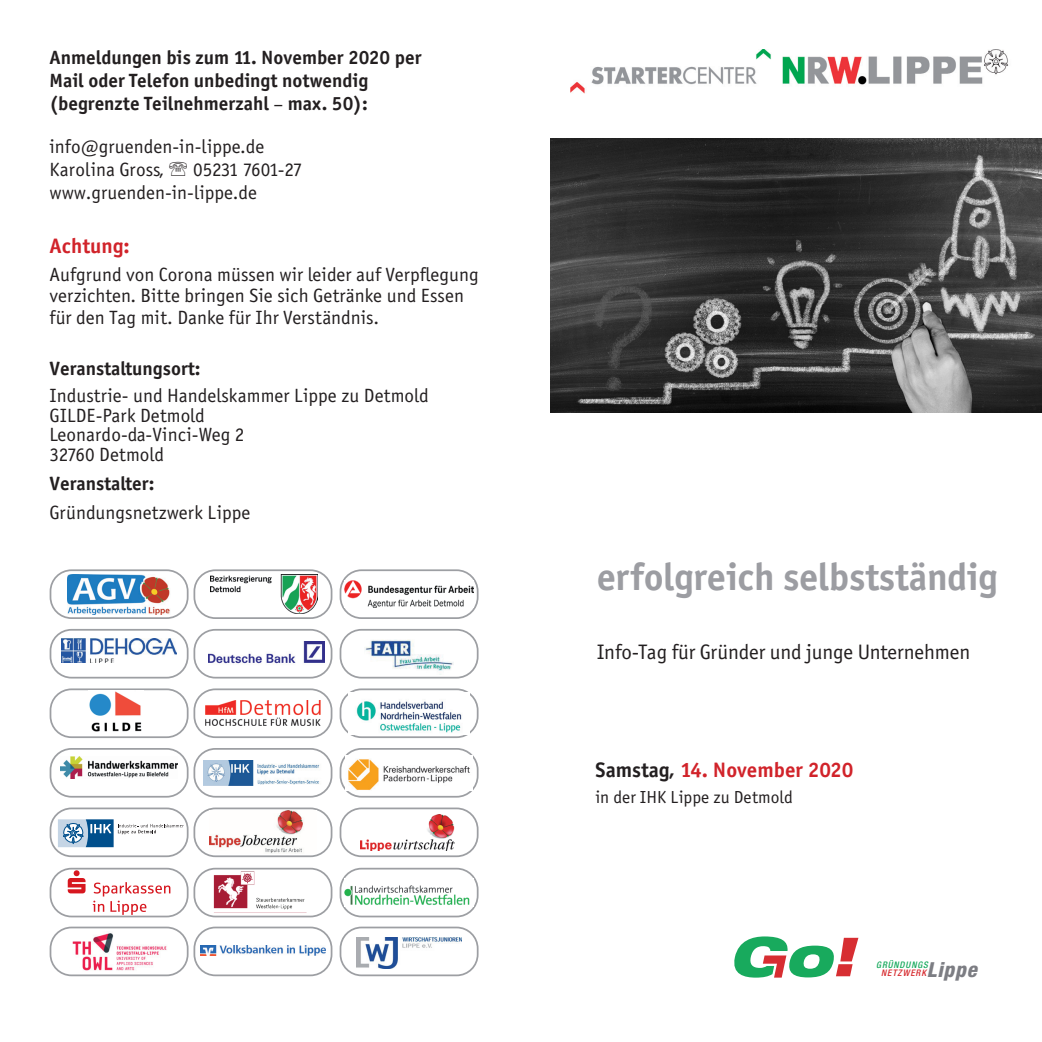
<style>
.page{position:relative;width:1042px;height:1042px;background:#fff}
.page>*{position:absolute;margin:0;border:0;box-sizing:border-box;transform-origin:0 0}
.t1{font:italic 900 expanded 53.9px "Helvetica Neue LT Std";color:#18aa5d}
.t2{font:38.5px "Officina Sans Bold ITC";letter-spacing:-.01em;color:#9c9da2}
.t3{font:21px "Officina Sans Book ITC";letter-spacing:-.01em;color:#231f20}
.t4{font:21px "Officina Sans Bold ITC";color:#d1232a}
.t5{font:italic 800 condensed 20.65px "Helvetica Neue LT Std";color:#7c7d83}
.t6{font:19.25px/19.6px "Officina Sans Book ITC";color:#231f20}
.t7{font:19.25px/23.1px "Officina Sans Bold ITC";color:#231f20}
.t8{font:17.5px "Officina Sans Book ITC";color:#231f20}
.t9{font:italic 500 condensed 9.1px "Helvetica Neue LT Std";color:#18aa5d}
.t10{font:italic 500 condensed 9.1px "Helvetica Neue LT Std";color:#d72e32}
.s1{font-family:"Minion Pro";font-weight:700}
.s2{color:#231f20}
.s3{color:#d72e32}
</style>
<div class="page">
<svg style="left:734px;top:936px;width:54px;height:41px"></svg>
<div style="left:193px;top:569px;width:139px;height:50px;border:2px solid #9d9fa3;border-radius:21px"></div>
<div style="left:50px;top:569px;width:139px;height:50px;border:2px solid #9d9fa3;border-radius:21px"></div>
<div style="left:340px;top:569px;width:138px;height:50px;border:2px solid #9d9fa3;border-radius:21px"></div>
<div style="left:193px;top:629px;width:139px;height:49px;border:2px solid #9d9fa3;border-radius:21px"></div>
<div style="left:50px;top:629px;width:139px;height:49px;border:2px solid #9d9fa3;border-radius:21px"></div>
<div style="left:340px;top:629px;width:138px;height:49px;border:2px solid #9d9fa3;border-radius:21px"></div>
<div style="left:193px;top:688px;width:139px;height:50px;border:2px solid #9d9fa3;border-radius:21px"></div>
<div style="left:50px;top:688px;width:139px;height:50px;border:2px solid #9d9fa3;border-radius:21px"></div>
<div style="left:340px;top:688px;width:138px;height:50px;border:2px solid #9d9fa3;border-radius:21px"></div>
<div style="left:193px;top:748px;width:139px;height:49px;border:2px solid #9d9fa3;border-radius:21px"></div>
<div style="left:50px;top:748px;width:139px;height:49px;border:2px solid #9d9fa3;border-radius:21px"></div>
<div style="left:340px;top:748px;width:138px;height:49px;border:2px solid #9d9fa3;border-radius:21px"></div>
<div style="left:193px;top:807px;width:139px;height:50px;border:2px solid #9d9fa3;border-radius:21px"></div>
<div style="left:50px;top:807px;width:139px;height:50px;border:2px solid #9d9fa3;border-radius:21px"></div>
<div style="left:340px;top:807px;width:138px;height:50px;border:2px solid #9d9fa3;border-radius:21px"></div>
<div style="left:193px;top:868px;width:139px;height:49px;border:2px solid #9d9fa3;border-radius:21px"></div>
<div style="left:50px;top:868px;width:139px;height:49px;border:2px solid #9d9fa3;border-radius:21px"></div>
<div style="left:340px;top:868px;width:138px;height:49px;border:2px solid #9d9fa3;border-radius:21px"></div>
<div style="left:193px;top:926px;width:139px;height:50px;border:2px solid #9d9fa3;border-radius:21px"></div>
<div style="left:50px;top:926px;width:139px;height:50px;border:2px solid #9d9fa3;border-radius:21px"></div>
<div style="left:340px;top:926px;width:138px;height:50px;border:2px solid #9d9fa3;border-radius:21px"></div>
<img style="left:365px;top:639px;width:89px;height:32px">
<img style="left:344px;top:878px;width:130px;height:29px">
<img style="left:61px;top:638px;width:116px;height:24px">
<svg style="left:58px;top:819px;width:126px;height:28px"></svg>
<svg style="left:68px;top:870px;width:18px;height:23px"></svg>
<svg style="left:93px;top:882px;width:77px;height:33px"></svg>
<img style="left:89px;top:691px;width:53px;height:41px">
<img style="left:345px;top:581px;width:128px;height:26px">
<img style="left:214px;top:870px;width:93px;height:43px">
<img style="left:211px;top:575px;width:106px;height:38px">
<img style="left:72px;top:933px;width:95px;height:38px">
<img style="left:345px;top:755px;width:128px;height:35px">
<img style="left:210px;top:811px;width:94px;height:42px">
<img style="left:206px;top:700px;width:114px;height:26px">
<img style="left:68px;top:574px;width:102px;height:40px">
<img style="left:348px;top:692px;width:122px;height:42px">
<img style="left:361px;top:814px;width:93px;height:36px">
<img style="left:357px;top:937px;width:105px;height:31px">
<img style="left:61px;top:757px;width:116px;height:21px">
<img style="left:201px;top:945px;width:124px;height:11px">
<img style="left:208px;top:642px;width:116px;height:22px">
<img style="left:203px;top:760px;width:117px;height:25px">
<img style="left:551px;top:138px;width:491px;height:274px">
<img style="left:570px;top:50px;width:439px;height:44px">
<p class="t7" style="left:50px;top:45px;width:373px">Anmeldungen bis zum 11. November 2020 per<br>Mail oder Telefon unbedingt notwendig (begrenzte Teilnehmerzahl <span class="s1">–</span> max. 50):</p>
<p class="t6" style="left:50px;top:135px;width:216px;line-height:23.1px">info@gruenden-in-lippe.de<br>Karolina Gross,</p>
<p class="t6" style="left:50px;top:158px;width:254px;line-height:23.1px;text-indent:144px">05231 7601-27 www.gruenden-in-lippe.de</p>
<p class="t4" style="left:50px;top:233px;width:82px">Achtung:</p>
<p class="t6" style="left:50px;top:263px;width:431px;line-height:21.5px">Aufgrund von Corona müssen wir leider auf Verpflegung verzichten. Bitte bringen Sie sich Getränke und Essen für den Tag mit. Danke für Ihr Verständnis.</p>
<p class="t7" style="left:50px;top:357px;width:152px">Veranstaltungsort:</p>
<p class="t6" style="left:50px;top:386px;width:381px">Industrie- und Handelskammer Lippe zu Detmold<br>GILDE-Park Detmold<br>Leonardo-da-Vinci-Weg 2<br>32760 Detmold</p>
<p class="t7" style="left:50px;top:472px;width:106px">Veranstalter:</p>
<p class="t6" style="left:50px;top:502px;width:202px">Gründungsnetzwerk Lippe</p>
<h2 class="t2" style="left:597px;top:553px;width:403px">erfolgreich selbstständig</h2>
<p class="t3" style="left:597px;top:640px;width:375px">Info-Tag für Gründer und junge Unternehmen</p>
<p class="t4" style="left:595px;top:757px;width:260px"><span class="s2">Samstag,</span> 14. November 2020</p>
<p class="t8" style="left:595px;top:787px;width:199px">in der IHK Lippe zu Detmold</p>
<h1 class="t1" style="left:785px;top:922px;width:70px">o<span class="s3">!</span></h1>
<p class="t9" style="left:876px;top:959px;width:55px">GRÜNDUNGS</p>
<p class="t5" style="left:927px;top:956px;width:56px">Lippe</p>
<p class="t10" style="left:881px;top:967px;width:49px">NETZWERK</p>
</div>
